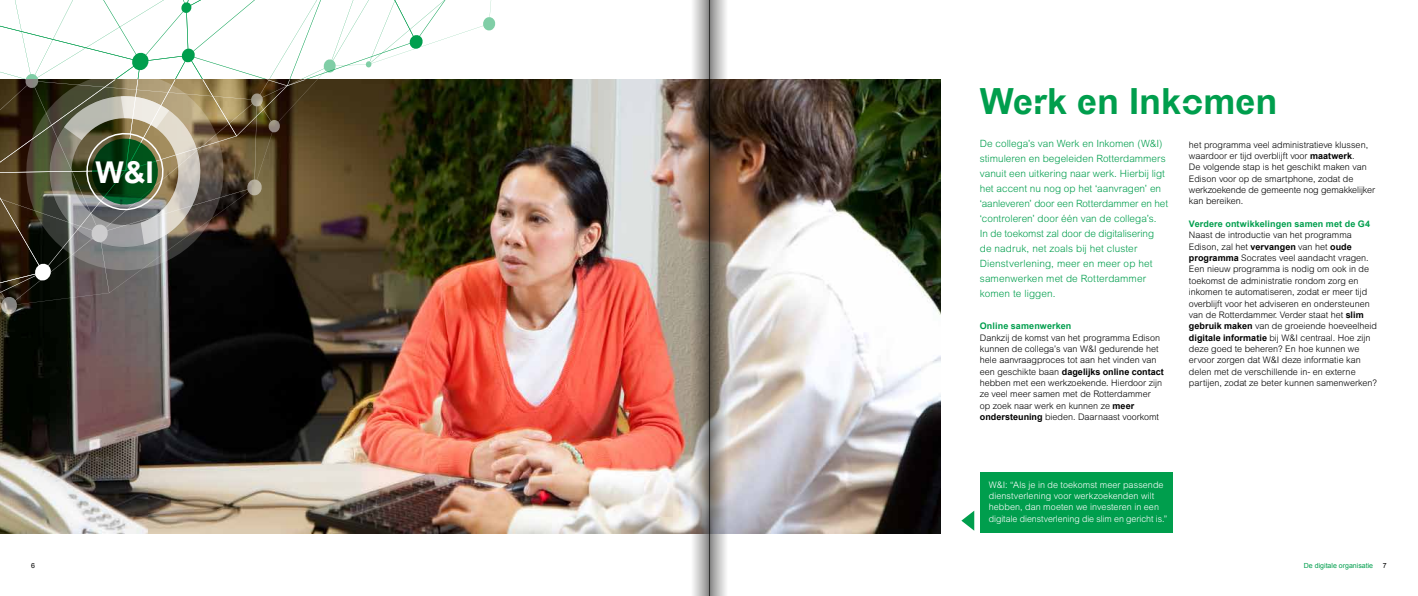
<style>
.page{position:relative;width:1418px;height:596px;background:#fff}
.page>*{position:absolute;margin:0;border:0;box-sizing:border-box;transform-origin:0 0}
.t1{font:700 36px "Arialfor Rotterdam";color:#009e4d}
.t2{font:700 30px "Arial";color:#fff}
.t3{font:300 10px/15px "Arial MT Std";color:#009e4d}
.t4{font:300 9px/11.3px "Arial MT Std";color:#000}
.t5{font:300 9px/11.3px "Arial MT Std";letter-spacing:.005em;color:#fff}
.t6{font:700 9px "Arial";letter-spacing:.01em;color:#009e4d}
.t7{font:700 9px "Arial";color:#000}
.t8{font:7px "Arial";color:#009e4d}
.t9{font:7px "Arial";color:#000}
.s1{font-family:"Arial MT Std";font-weight:300}
.s2{font-family:"Arial";font-weight:700}
</style>
<div class="page">
<img style="left:0;top:79px;width:940px;height:454px">
<svg style="left:0;top:0;width:495px;height:315px"></svg>
<img style="left:26px;top:79px;width:197px;height:191px">
<div style="left:980px;top:472px;width:193px;height:60px;background:#009e4d"></div>
<svg style="left:961px;top:511px;width:13px;height:19px"></svg>
<svg style="left:690px;top:0;width:19px;height:595px"></svg>
<svg style="left:709px;top:0;width:18px;height:595px"></svg>
<h2 class="t2" style="left:95px;top:152px;width:60px">W&amp;I</h2>
<h1 class="t1" style="left:979px;top:81px;width:299px">Werk en Inkomen</h1>
<p class="t3" style="left:979px;top:136px;width:190px">De collega’s van Werk en Inkomen (W&amp;I) stimuleren en begeleiden Rotterdammers vanuit een uitkering naar werk. Hierbij ligt het accent nu nog op het ‘aanvragen’ en ‘aanleveren’ door een Rotterdammer en het ‘controleren’ door één van de collega’s.<br>In de toekomst zal door de digitalisering de nadruk, net zoals bij het cluster Dienstverlening, meer en meer op het samenwerken met de Rotterdammer komen te liggen.</p>
<p class="t6" style="left:979px;top:320px;width:93px">Online samenwerken</p>
<p class="t4" style="left:979px;top:331px;width:182px">Dankzij de komst van het programma Edison kunnen de collega’s van W&amp;I gedurende het hele aanvraagproces tot aan het vinden van</p>
<p class="t7" style="left:979px;top:365px;width:186px"><span class="s1">een geschikte baan</span> dagelijks online contact</p>
<p class="t4" style="left:979px;top:377px;width:184px">hebben met een werkzoekende. Hierdoor zijn ze veel meer samen met de Rotterdammer op zoek naar werk en kunnen ze <span class="s2">meer ondersteuning</span> bieden. Daarnaast voorkomt</p>
<p class="t4" style="left:1188px;top:139px;width:187px">het programma veel administratieve klussen, waardoor er tijd overblijft voor <span class="s2">maatwerk</span>.<br>De volgende stap is het geschikt maken van Edison voor op de smartphone, zodat de werkzoekende de gemeente nog gemakkelijker kan bereiken.</p>
<p class="t6" style="left:1188px;top:218px;width:182px">Verdere ontwikkelingen samen met de G4</p>
<p class="t4" style="left:1188px;top:229px;width:189px">Naast de introductie van het programma Edison, zal het <span class="s2">vervangen</span> van het <span class="s2">oude programma</span> Socrates veel aandacht vragen.<br>Een nieuw programma is nodig om ook in de toekomst de administratie rondom zorg en inkomen te automatiseren, zodat er meer tijd overblijft voor het adviseren en ondersteunen van de Rotterdammer. Verder staat het <span class="s2">slim gebruik maken</span> van de groeiende hoeveelheid <span class="s2">digitale informatie</span> bij W&amp;I centraal. Hoe zijn deze goed te beheren? En hoe kunnen we ervoor zorgen dat W&amp;I deze informatie kan delen met de verschillende in- en externe partijen, zodat ze beter kunnen samenwerken?</p>
<p class="t5" style="left:988px;top:478px;width:180px">W&amp;I: “Als je in de toekomst meer passende dienstverlening voor werkzoekenden wilt hebben, dan moeten we investeren in een digitale dienstverlening die slim en gericht is.”</p>
<p class="t9" style="left:31px;top:560px;width:5px">6</p>
<p class="t8" style="left:1303px;top:560px;width:71px">De digitale organisatie</p>
<p class="t9" style="left:1382px;top:560px;width:5px">7</p>
</div>
